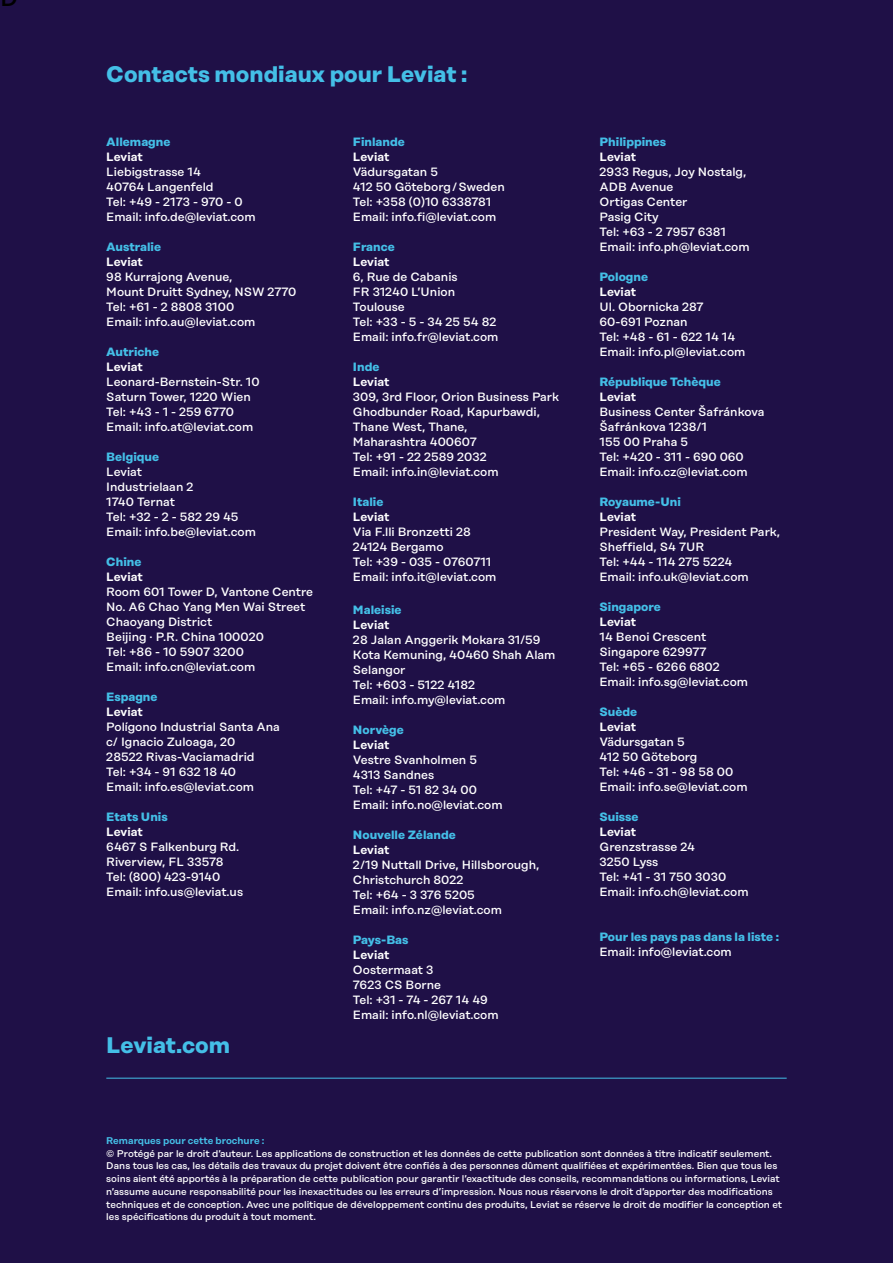
<style>
.page{position:relative;width:893px;height:1263px;background:#1f1047}
.page>*{position:absolute;margin:0;border:0;box-sizing:border-box;transform-origin:0 0}
.t1{font:700 22.5px "Rational Display";color:#44bfe7}
.t2{font:500 12px/15px "Rational Display";color:#fff}
.t3{font:700 12px "Rational Display";color:#44bfe7}
.t4{font:600 12px "Rational Display";letter-spacing:-.005em;color:#fff}
.t5{font:500 9.75px/12.8px "Rational Display";color:#fff}
.t6{font:600 9.75px "Rational Display";color:#44bfe7}
</style>
<div class="page">
<hr style="left:106px;top:1078px;width:681px;height:1px;background:#44bfe7">
<h1 class="t1" style="left:106px;top:60px;width:363px">Contacts mondiaux pour Leviat :</h1>
<p class="t3" style="left:106px;top:134px;width:66px">Allemagne</p>
<p class="t4" style="left:106px;top:149px;width:38px">Leviat</p>
<p class="t2" style="left:106px;top:164px;width:151px">Liebigstrasse 14<br>40764 Langenfeld<br>Tel: +49 - 2173 - 970 - 0<br>Email: info.de@leviat.com</p>
<p class="t3" style="left:106px;top:239px;width:56px">Australie</p>
<p class="t4" style="left:106px;top:254px;width:38px">Leviat</p>
<p class="t2" style="left:106px;top:269px;width:191px">98 Kurrajong Avenue,<br>Mount Druitt Sydney, NSW 2770<br>Tel: +61 - 2 8808 3100<br>Email: info.au@leviat.com</p>
<p class="t3" style="left:106px;top:344px;width:54px">Autriche</p>
<p class="t4" style="left:106px;top:359px;width:38px">Leviat</p>
<p class="t2" style="left:106px;top:374px;width:155px">Leonard-Bernstein-Str. 10<br>Saturn Tower, 1220 Wien<br>Tel: +43 - 1 - 259 6770<br>Email: info.at@leviat.com</p>
<p class="t3" style="left:106px;top:449px;width:54px">Belgique</p>
<p class="t2" style="left:106px;top:464px;width:151px">Leviat<br>Industrielaan 2<br>1740 Ternat<br>Tel: +32 - 2 - 582 29 45<br>Email: info.be@leviat.com</p>
<p class="t3" style="left:106px;top:554px;width:37px">Chine</p>
<p class="t4" style="left:106px;top:569px;width:38px">Leviat</p>
<p class="t2" style="left:106px;top:584px;width:208px">Room 601 Tower D, Vantone Centre<br>No. A6 Chao Yang Men Wai Street<br>Chaoyang District<br>Beijing · P.R. China 100020<br>Tel: +86 - 10 5907 3200<br>Email: info.cn@leviat.com</p>
<p class="t3" style="left:106px;top:689px;width:53px">Espagne</p>
<p class="t4" style="left:106px;top:704px;width:38px">Leviat</p>
<p class="t2" style="left:106px;top:719px;width:175px">Polígono Industrial Santa Ana c/ Ignacio Zuloaga, 20<br>28522 Rivas-Vaciamadrid<br>Tel: +34 - 91 632 18 40<br>Email: info.es@leviat.com</p>
<p class="t3" style="left:106px;top:809px;width:63px">Etats Unis</p>
<p class="t4" style="left:106px;top:824px;width:38px">Leviat</p>
<p class="t2" style="left:106px;top:839px;width:138px">6467 S Falkenburg Rd.<br>Riverview, FL 33578<br>Tel: (800) 423-9140<br>Email: info.us@leviat.us</p>
<h1 class="t1" style="left:106px;top:1031px;width:125px">Leviat.com</h1>
<p class="t3" style="left:353px;top:134px;width:53px">Finlande</p>
<p class="t4" style="left:353px;top:149px;width:38px">Leviat</p>
<p class="t2" style="left:353px;top:164px;width:154px">Vädursgatan 5<br>412 50 Göteborg / Sweden<br>Tel: +358 (0)10 6338781<br>Email: info.fi@leviat.com</p>
<p class="t3" style="left:353px;top:239px;width:43px">France</p>
<p class="t4" style="left:353px;top:254px;width:38px">Leviat</p>
<p class="t2" style="left:353px;top:269px;width:147px">6, Rue de Cabanis<br>FR 31240 L’Union<br>Toulouse<br>Tel: +33 - 5 - 34 25 54 82<br>Email: info.fr@leviat.com</p>
<p class="t3" style="left:353px;top:359px;width:28px">Inde</p>
<p class="t4" style="left:353px;top:374px;width:38px">Leviat</p>
<p class="t2" style="left:353px;top:389px;width:208px">309, 3rd Floor, Orion Business Park<br>Ghodbunder Road, Kapurbawdi,<br>Thane West, Thane,<br>Maharashtra 400607<br>Tel: +91 - 22 2589 2032<br>Email: info.in@leviat.com</p>
<p class="t3" style="left:353px;top:494px;width:32px">Italie</p>
<p class="t4" style="left:353px;top:509px;width:38px">Leviat</p>
<p class="t2" style="left:353px;top:524px;width:145px">Via F.lli Bronzetti 28<br>24124 Bergamo<br>Tel: +39 - 035 - 0760711<br>Email: info.it@leviat.com</p>
<p class="t3" style="left:353px;top:602px;width:50px">Maleisie</p>
<p class="t4" style="left:353px;top:617px;width:38px">Leviat</p>
<p class="t2" style="left:353px;top:632px;width:204px">28 Jalan Anggerik Mokara 31/59<br>Kota Kemuning, 40460 Shah Alam<br>Selangor<br>Tel: +603 - 5122 4182<br>Email: info.my@leviat.com</p>
<p class="t3" style="left:353px;top:722px;width:52px">Norvège</p>
<p class="t4" style="left:353px;top:737px;width:38px">Leviat</p>
<p class="t2" style="left:353px;top:752px;width:151px">Vestre Svanholmen 5<br>4313 Sandnes<br>Tel: +47 - 51 82 34 00<br>Email: info.no@leviat.com</p>
<p class="t3" style="left:353px;top:827px;width:104px">Nouvelle Zélande</p>
<p class="t4" style="left:353px;top:842px;width:38px">Leviat</p>
<p class="t2" style="left:353px;top:857px;width:188px">2/19 Nuttall Drive, Hillsborough,<br>Christchurch 8022<br>Tel: +64 - 3 376 5205<br>Email: info.nz@leviat.com</p>
<p class="t3" style="left:353px;top:932px;width:57px">Pays-Bas</p>
<p class="t4" style="left:353px;top:947px;width:38px">Leviat</p>
<p class="t2" style="left:353px;top:962px;width:147px">Oostermaat 3<br>7623 CS Borne<br>Tel: +31 - 74 - 267 14 49<br>Email: info.nl@leviat.com</p>
<p class="t3" style="left:600px;top:134px;width:68px">Philippines</p>
<p class="t4" style="left:600px;top:149px;width:38px">Leviat</p>
<p class="t2" style="left:600px;top:164px;width:152px">2933 Regus, Joy Nostalg,<br>ADB Avenue<br>Ortigas Center<br>Pasig City<br>Tel: +63 - 2 7957 6381<br>Email: info.ph@leviat.com</p>
<p class="t3" style="left:600px;top:269px;width:50px">Pologne</p>
<p class="t4" style="left:600px;top:284px;width:38px">Leviat</p>
<p class="t2" style="left:600px;top:299px;width:147px">Ul. Obornicka 287<br>60-691 Poznan<br>Tel: +48 - 61 - 622 14 14<br>Email: info.pl@leviat.com</p>
<p class="t3" style="left:600px;top:374px;width:123px">République Tchèque</p>
<p class="t4" style="left:600px;top:389px;width:38px">Leviat</p>
<p class="t2" style="left:600px;top:404px;width:167px">Business Center Šafránkova<br>Šafránkova 1238/1<br>155 00 Praha 5<br>Tel: +420 - 311 - 690 060<br>Email: info.cz@leviat.com</p>
<p class="t3" style="left:600px;top:494px;width:83px">Royaume-Uni</p>
<p class="t4" style="left:600px;top:509px;width:38px">Leviat</p>
<p class="t2" style="left:600px;top:524px;width:182px">President Way, President Park,<br>Sheffield, S4 7UR<br>Tel: +44 - 114 275 5224<br>Email: info.uk@leviat.com</p>
<p class="t3" style="left:600px;top:599px;width:63px">Singapore</p>
<p class="t4" style="left:600px;top:614px;width:38px">Leviat</p>
<p class="t2" style="left:600px;top:629px;width:150px">14 Benoi Crescent<br>Singapore 629977<br>Tel: +65 - 6266 6802<br>Email: info.sg@leviat.com</p>
<p class="t3" style="left:600px;top:704px;width:39px">Suède</p>
<p class="t4" style="left:600px;top:719px;width:38px">Leviat</p>
<p class="t2" style="left:600px;top:734px;width:150px">Vädursgatan 5<br>412 50 Göteborg<br>Tel: +46 - 31 - 98 58 00<br>Email: info.se@leviat.com</p>
<p class="t3" style="left:600px;top:809px;width:40px">Suisse</p>
<p class="t4" style="left:600px;top:824px;width:38px">Leviat</p>
<p class="t2" style="left:600px;top:839px;width:151px">Grenzstrasse 24<br>3250 Lyss<br>Tel: +41 - 31 750 3030<br>Email: info.ch@leviat.com</p>
<p class="t3" style="left:600px;top:929px;width:181px">Pour les pays pas dans la liste :</p>
<p class="t2" style="left:600px;top:944px;width:134px">Email: info@leviat.com</p>
<p class="t6" style="left:106px;top:1135px;width:160px">Remarques pour cette brochure :</p>
<p class="t5" style="left:106px;top:1147px;width:677px">© Protégé par le droit d’auteur. Les applications de construction et les données de cette publication sont données à titre indicatif seulement.<br>Dans tous les cas, les détails des travaux du projet doivent être confiés à des personnes dûment qualifiées et expérimentées. Bien que tous les soins aient été apportés à la préparation de cette publication pour garantir l’exactitude des conseils, recommandations ou informations, Leviat n’assume aucune responsabilité pour les inexactitudes ou les erreurs d’impression. Nous nous réservons le droit d’apporter des modifications techniques et de conception. Avec une politique de développement continu des produits, Leviat se réserve le droit de modifier la conception et les spécifications du produit à tout moment.</p>
</div>
